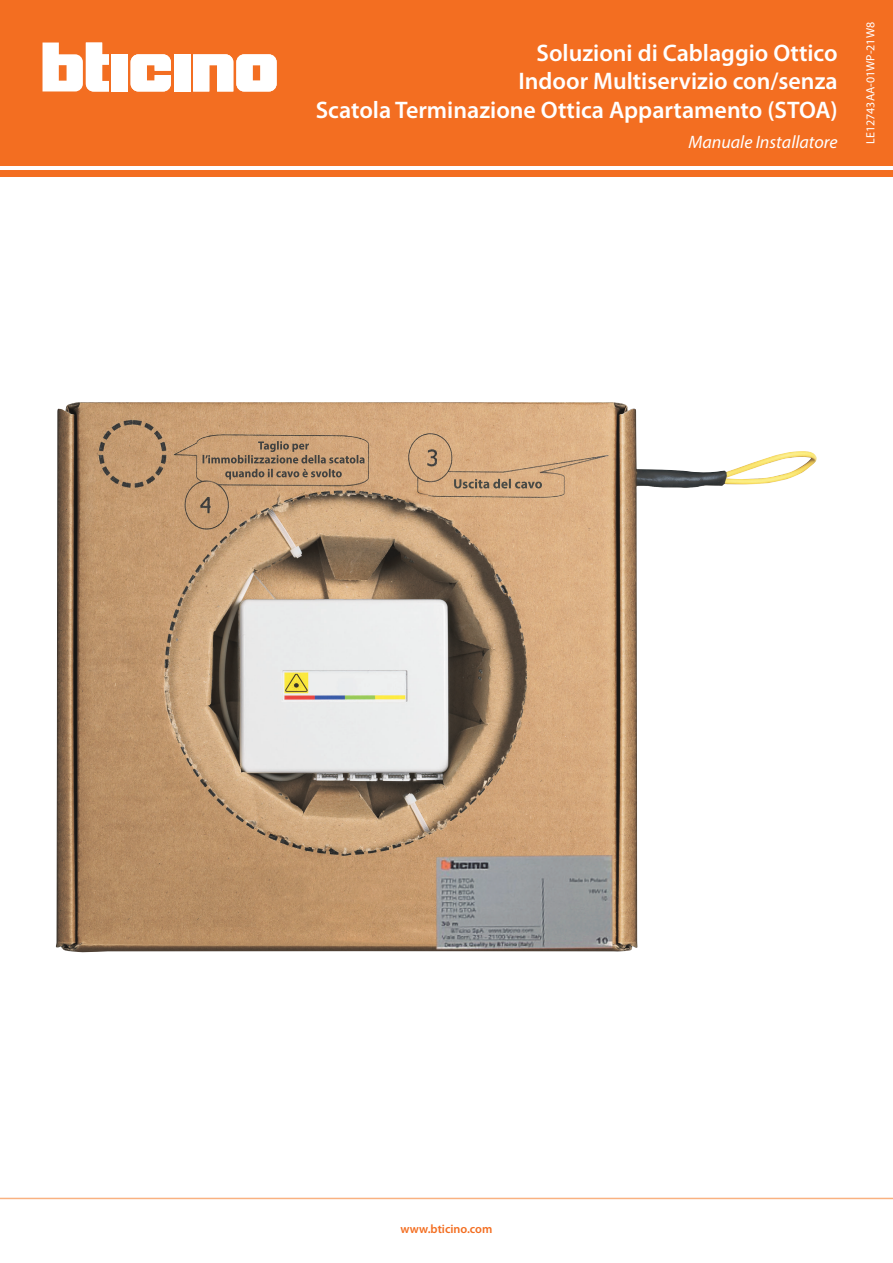
<style>
.page{position:relative;width:893px;height:1263px;background:#fff}
.page>*{position:absolute;margin:0;border:0;box-sizing:border-box;transform-origin:0 0}
.t1{font:600 24px/28.8px "Myriad Pro";color:#fff;text-align:right}
.t2{font:italic 18px "Myriad Pro";color:#fff}
.t3{font:600 12.15px "Myriad Pro";color:#f36e21}
.t4{font:12px "Myriad Pro";color:#fff}
</style>
<div class="page">
<div style="left:0;top:0;width:893px;height:166px;background:#f36e21"></div>
<div style="left:0;top:170px;width:893px;height:6px;background:#f36e21"></div>
<svg style="left:131px;top:54px;width:40px;height:37px"></svg>
<div style="left:174px;top:54px;width:16px;height:37px;background:#fff"></div>
<div style="left:111px;top:54px;width:17px;height:37px;background:#fff"></div>
<svg style="left:43px;top:43px;width:66px;height:49px"></svg>
<svg style="left:193px;top:54px;width:84px;height:37px;background:#fde8dc"></svg>
<hr style="left:0;top:1198px;width:893px;height:1px;background:#f9b281">
<img style="left:56px;top:402px;width:761px;height:550px">
<img style="left:454px;top:479px;width:88px;height:9px">
<img style="left:258px;top:441px;width:51px;height:11px">
<img style="left:203px;top:455px;width:162px;height:8px">
<img style="left:252px;top:469px;width:90px;height:8px">
<p class="t1" style="left:316px;top:38px;width:523px">Soluzioni di Cablaggio Ottico<br>Indoor Multiservizio con/senza<br>Scatola Terminazione Ottica Appartamento (STOA)</p>
<p class="t2" style="left:688px;top:131px;width:151px">Manuale Installatore</p>
<p class="t4" style="left:863px;top:144px;width:123px;rotate:-90deg">LE12743AA-01WP-21W8</p>
<p class="t3" style="left:401px;top:1222px;width:93px">www.bticino.com</p>
</div>
